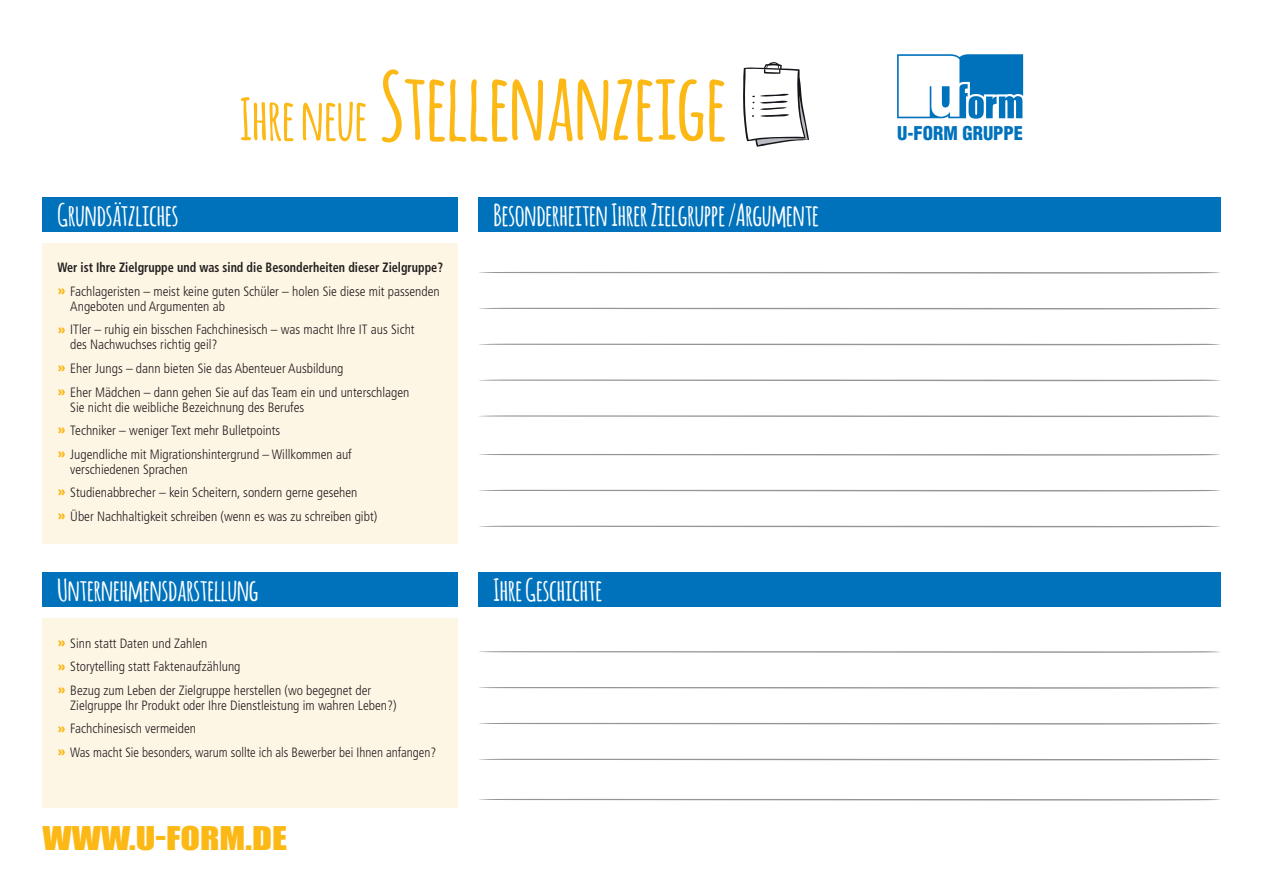
<style>
.page{position:relative;width:1263px;height:893px;background:#fff}
.page>*{position:absolute;margin:0;border:0;box-sizing:border-box;transform-origin:0 0}
.t1{font:700 92.4px "Amatic";color:#fcb814}
.t2{font:700 30px "Amatic";color:#fff}
.t3{font:30px "Impact";color:#fcb814;scale:1.2 1}
.t4{font:900 condensed 18.45px "Helvetica";color:#0072bc}
.t5{font:300 condensed 13.5px/23.5px "Frutiger";color:#231f20}
.t6{font:700 condensed 13.5px/23.5px "Frutiger";color:#231f20;scale:.9 1}
.s1{font-size:57px}
.s2{font-weight:900;font-stretch:normal;color:#fcb814}
.s3{font-weight:300}
</style>
<div class="page">
<svg style="left:743px;top:62px;width:66px;height:85px"></svg>
<svg style="left:897px;top:54px;width:126px;height:65px"></svg>
<div style="left:43px;top:618px;width:415px;height:190px;background:#fef6e5"></div>
<div style="left:43px;top:573px;width:415px;height:34px;background:#0072bc"></div>
<div style="left:478px;top:573px;width:742px;height:34px;background:#0072bc"></div>
<svg style="left:479px;top:723px;width:741px;height:1px"></svg>
<svg style="left:479px;top:687px;width:741px;height:2px"></svg>
<svg style="left:479px;top:651px;width:741px;height:2px"></svg>
<svg style="left:479px;top:759px;width:741px;height:1px"></svg>
<svg style="left:479px;top:799px;width:741px;height:1px"></svg>
<div style="left:43px;top:243px;width:415px;height:301px;background:#fef6e5"></div>
<div style="left:43px;top:198px;width:415px;height:34px;background:#0072bc"></div>
<div style="left:478px;top:198px;width:742px;height:34px;background:#0072bc"></div>
<svg style="left:479px;top:344px;width:741px;height:1px"></svg>
<svg style="left:479px;top:308px;width:741px;height:1px"></svg>
<svg style="left:479px;top:272px;width:741px;height:2px"></svg>
<svg style="left:479px;top:380px;width:741px;height:1px"></svg>
<svg style="left:479px;top:415px;width:741px;height:2px"></svg>
<svg style="left:479px;top:526px;width:741px;height:1px"></svg>
<svg style="left:479px;top:490px;width:741px;height:1px"></svg>
<svg style="left:479px;top:454px;width:741px;height:2px"></svg>
<h1 class="t1" style="left:240px;top:40px;width:488px"><span class="s1">Ihre neue</span> Stellenanzeige</h1>
<h2 class="t2" style="left:58px;top:193px;width:122px">Grundsätzliches</h2>
<h2 class="t2" style="left:493px;top:193px;width:327px">Besonderheiten Ihrer Zielgruppe /Argumente</h2>
<p class="t6" style="left:58px;top:256px;width:430px">Wer ist Ihre Zielgruppe und was sind die Besonderheiten dieser Zielgruppe? <span class="s2">»</span> <span class="s3">Fachlageristen – meist keine guten Schüler – holen Sie diese mit passenden</span></p>
<p class="t5" style="left:58px;top:295px;width:359px;text-indent:13px">Angeboten und Argumenten ab<br><span class="s2">»</span> ITler – ruhig ein bisschen Fachchinesisch – was macht Ihre IT aus Sicht</p>
<p class="t5" style="left:58px;top:333px;width:353px;text-indent:13px">des Nachwuchses richtig geil?<br><span class="s2">»</span> Eher Jungs – dann bieten Sie das Abenteuer Ausbildung<br><span class="s2">»</span> Eher Mädchen – dann gehen Sie auf das Team ein und unterschlagen</p>
<p class="t5" style="left:58px;top:395px;width:296px;text-indent:13px">Sie nicht die weibliche Bezeichnung des Berufes<br><span class="s2">»</span> Techniker – weniger Text mehr Bulletpoints<br><span class="s2">»</span> Jugendliche mit Migrationshintergrund – Willkommen auf</p>
<p class="t5" style="left:58px;top:457px;width:321px;text-indent:13px">verschiedenen Sprachen<br><span class="s2">»</span> Studienabbrecher – kein Scheitern, sondern gerne gesehen<br><span class="s2">»</span> Über Nachhaltigkeit schreiben (wenn es was zu schreiben gibt)</p>
<h2 class="t2" style="left:58px;top:568px;width:203px">Unternehmensdarstellung</h2>
<h2 class="t2" style="left:493px;top:568px;width:110px">Ihre Geschichte</h2>
<p class="t5" style="left:58px;top:632px;width:315px"><span class="s2">»</span> Sinn statt Daten und Zahlen<br><span class="s2">»</span> Storytelling statt Faktenaufzählung<br><span class="s2">»</span> Bezug zum Leben der Zielgruppe herstellen (wo begegnet der</p>
<p class="t5" style="left:58px;top:694px;width:380px;text-indent:13px">Zielgruppe Ihr Produkt oder Ihre Dienstleistung im wahren Leben?)<br><span class="s2">»</span> Fachchinesisch vermeiden<br><span class="s2">»</span> Was macht Sie besonders, warum sollte ich als Bewerber bei Ihnen anfangen?</p>
<h2 class="t3" style="left:43px;top:815px;width:205px">WWW.U-FORM.DE</h2>
<h3 class="t4" style="left:897px;top:122px;width:128px">U-FORM GRUPPE</h3>
</div>
